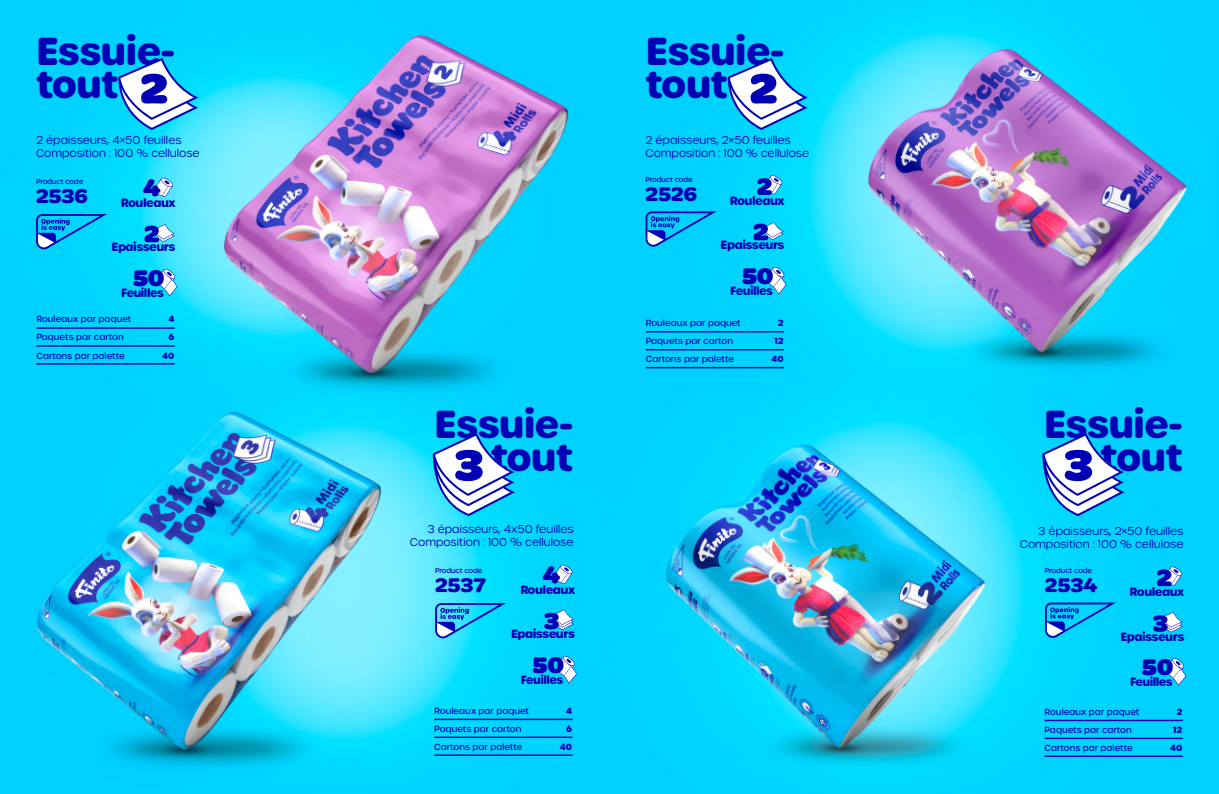
<style>
.page{position:relative;width:1219px;height:794px;background:#fff}
.page>*{position:absolute;margin:0;border:0;box-sizing:border-box;transform-origin:0 0}
.t1{font:700 37.7px/33.4px "Urbane Rounded";letter-spacing:-.03em;color:#0000b4}
.t2{font:900 25.1px "Marigny";color:#0000b4}
.t3{font:900 24px "Marigny";color:#0000b4}
.t4{font:700 21px "Marigny";letter-spacing:-.005em;color:#0000b4}
.t5{font:700 11.6px "Urbane Rounded";letter-spacing:-.05em;color:#0000b4}
.t6{font:300 10.9px/13.1px "Urbane Rounded";color:#0000b4}
.t7{font:500 8.7px/18.1px "Urbane Rounded";color:#0000b4}
.t8{font:700 8.7px/18.1px "Urbane Rounded";color:#0000b4;text-align:right}
.t9{font:500 7px "Urbane Rounded";letter-spacing:-.02em;color:#0000b4}
</style>
<div class="page">
<img style="left:0;top:0;width:1219px;height:794px">
<hr style="left:36px;top:327px;width:139px;height:2px;background:#0000b4">
<hr style="left:36px;top:345px;width:139px;height:2px;background:#0000b4">
<hr style="left:36px;top:363px;width:139px;height:1px;background:#0000b4">
<hr style="left:434px;top:718px;width:139px;height:2px;background:#0000b4">
<hr style="left:434px;top:736px;width:139px;height:2px;background:#0000b4">
<hr style="left:434px;top:754px;width:139px;height:2px;background:#0000b4">
<hr style="left:1044px;top:719px;width:139px;height:2px;background:#0000b4">
<hr style="left:1044px;top:737px;width:139px;height:2px;background:#0000b4">
<hr style="left:1044px;top:755px;width:139px;height:2px;background:#0000b4">
<hr style="left:646px;top:331px;width:138px;height:1px;background:#0000b4">
<hr style="left:646px;top:349px;width:138px;height:1px;background:#0000b4">
<hr style="left:646px;top:367px;width:138px;height:1px;background:#0000b4">
<svg style="left:767px;top:267px;width:19px;height:28px"></svg>
<svg style="left:753px;top:222px;width:31px;height:18px"></svg>
<svg style="left:757px;top:175px;width:25px;height:20px"></svg>
<svg style="left:1167px;top:658px;width:19px;height:28px"></svg>
<svg style="left:1157px;top:566px;width:25px;height:20px"></svg>
<svg style="left:1153px;top:612px;width:30px;height:20px"></svg>
<svg style="left:152px;top:178px;width:21px;height:19px"></svg>
<svg style="left:158px;top:269px;width:19px;height:28px"></svg>
<svg style="left:144px;top:224px;width:31px;height:18px"></svg>
<svg style="left:551px;top:564px;width:22px;height:20px"></svg>
<svg style="left:557px;top:655px;width:20px;height:28px"></svg>
<svg style="left:544px;top:609px;width:30px;height:21px"></svg>
<svg style="left:36px;top:214px;width:71px;height:35px"></svg>
<svg style="left:645px;top:211px;width:71px;height:36px"></svg>
<svg style="left:1045px;top:602px;width:71px;height:36px"></svg>
<svg style="left:435px;top:603px;width:71px;height:35px"></svg>
<svg style="left:118px;top:58px;width:80px;height:72px"></svg>
<svg style="left:727px;top:58px;width:81px;height:72px"></svg>
<svg style="left:433px;top:433px;width:82px;height:83px"></svg>
<svg style="left:1042px;top:433px;width:82px;height:83px"></svg>
<h1 class="t1" style="left:36px;top:34px;width:141px">Essuie&shy;tout</h1>
<h1 class="t1" style="left:645px;top:34px;width:141px">Essuie&shy;tout</h1>
<p class="t6" style="left:36px;top:133px;width:165px">2 épaisseurs, 4×50 feuilles<br>Composition : 100 % cellulose</p>
<p class="t6" style="left:645px;top:133px;width:165px">2 épaisseurs, 2×50 feuilles<br>Composition : 100 % cellulose</p>
<p class="t9" style="left:36px;top:177px;width:49px">Product code</p>
<h3 class="t4" style="left:36px;top:184px;width:53px">2536</h3>
<h2 class="t2" style="left:143px;top:173px;width:19px">4</h2>
<h3 class="t5" style="left:121px;top:194px;width:56px">Rouleaux</h3>
<p class="t9" style="left:645px;top:174px;width:49px">Product code</p>
<h3 class="t4" style="left:645px;top:181px;width:53px">2526</h3>
<h3 class="t5" style="left:730px;top:192px;width:56px">Rouleaux</h3>
<h3 class="t5" style="left:112px;top:239px;width:65px">Epaisseurs</h3>
<h3 class="t5" style="left:121px;top:285px;width:44px">Feuilles</h3>
<h3 class="t3" style="left:133px;top:264px;width:33px">50</h3>
<h3 class="t5" style="left:721px;top:237px;width:65px">Epaisseurs</h3>
<h3 class="t5" style="left:730px;top:283px;width:44px">Feuilles</h3>
<h3 class="t3" style="left:742px;top:262px;width:33px">50</h3>
<p class="t7" style="left:36px;top:310px;width:97px">Rouleaux par paquet<br>Paquets par carton<br>Cartons par palette</p>
<p class="t8" style="left:162px;top:310px;width:14px">4<br>6<br>40</p>
<p class="t7" style="left:646px;top:314px;width:97px">Rouleaux par paquet<br>Paquets par carton<br>Cartons par palette</p>
<p class="t8" style="left:771px;top:314px;width:14px">2<br>12<br>40</p>
<h1 class="t1" style="left:434px;top:408px;width:141px;text-align:right">Essuie&shy;tout</h1>
<h1 class="t1" style="left:1044px;top:408px;width:141px;text-align:right">Essuie&shy;tout</h1>
<p class="t6" style="left:410px;top:523px;width:165px;text-align:right">3 épaisseurs, 4x50 feuilles<br>Composition : 100 % cellulose</p>
<p class="t6" style="left:1020px;top:525px;width:165px;text-align:right">3 épaisseurs, 2×50 feuilles<br>Composition : 100 % cellulose</p>
<p class="t9" style="left:435px;top:566px;width:49px">Product code</p>
<h3 class="t4" style="left:435px;top:573px;width:53px">2537</h3>
<h2 class="t2" style="left:543px;top:560px;width:19px">4</h2>
<h3 class="t5" style="left:520px;top:581px;width:56px">Rouleaux</h3>
<p class="t9" style="left:1045px;top:565px;width:49px">Product code</p>
<h3 class="t4" style="left:1045px;top:572px;width:54px">2534</h3>
<h3 class="t5" style="left:1130px;top:583px;width:56px">Rouleaux</h3>
<h3 class="t5" style="left:511px;top:626px;width:65px">Epaisseurs</h3>
<h3 class="t5" style="left:521px;top:672px;width:44px">Feuilles</h3>
<h3 class="t3" style="left:533px;top:651px;width:33px">50</h3>
<h3 class="t5" style="left:1120px;top:628px;width:65px">Epaisseurs</h3>
<h3 class="t5" style="left:1130px;top:674px;width:44px">Feuilles</h3>
<h3 class="t3" style="left:1142px;top:653px;width:33px">50</h3>
<p class="t7" style="left:434px;top:701px;width:97px">Rouleaux par paquet<br>Paquets par carton<br>Cartons par palette</p>
<p class="t8" style="left:560px;top:701px;width:14px">4<br>6<br>40</p>
<p class="t7" style="left:1044px;top:702px;width:97px">Rouleaux par paquet<br>Paquets par carton<br>Cartons par palette</p>
<p class="t8" style="left:1170px;top:702px;width:14px">2<br>12<br>40</p>
</div>
